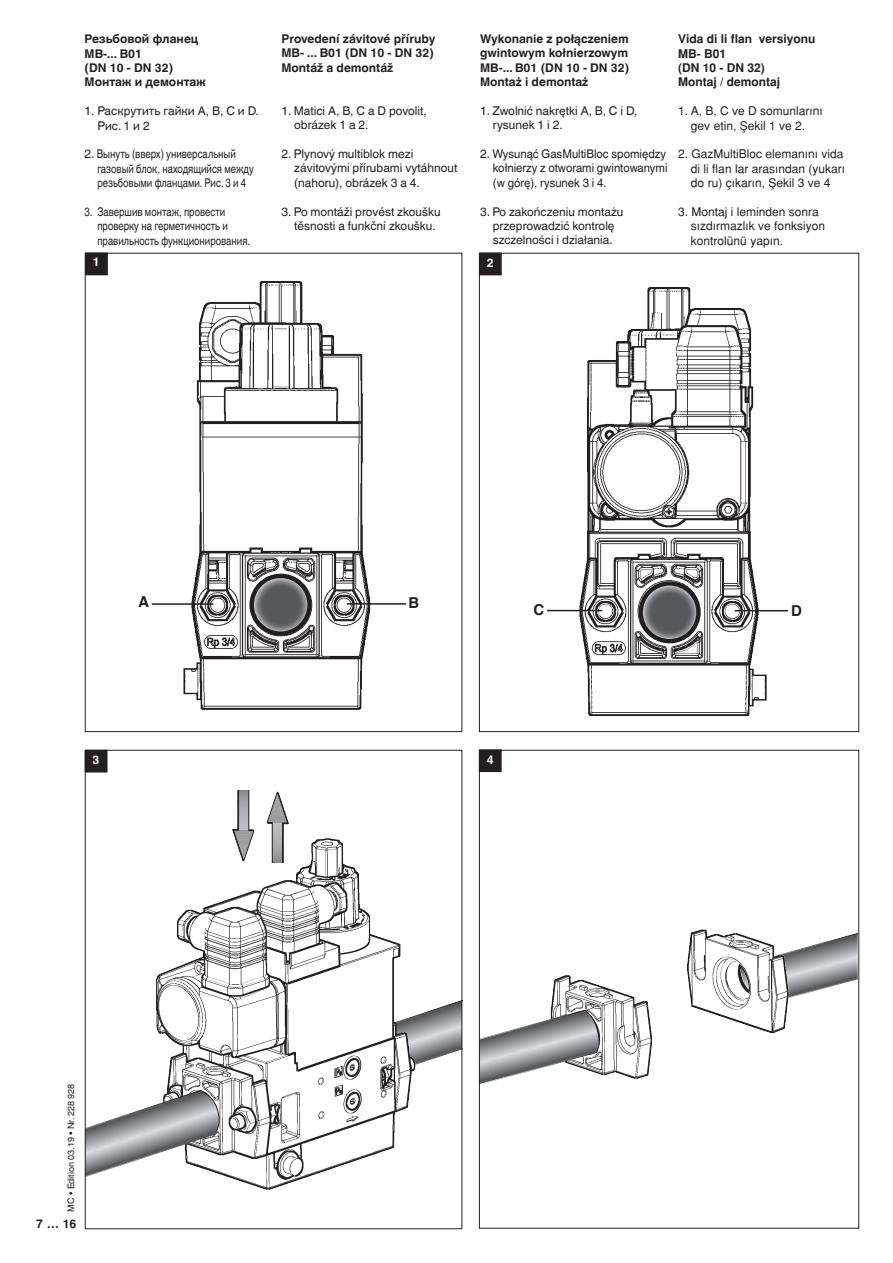
<style>
.page{position:relative;width:893px;height:1263px;background:#fff}
.page>*{position:absolute;margin:0;border:0;box-sizing:border-box;transform-origin:0 0}
._10_p_helv_-fett{font:700 15px "Helvetica World";color:#231f20}
.t1{font:12px/14.4px "Helvetica World";color:#231f20}
.t2{font:700 12px/14.4px "Helvetica World";color:#231f20}
.t3{font:12px/14.4px "Pannonica";color:#231f20}
.t4{font:12px/14.4px "Helvetica World";color:#231f20;scale:.8 1}
.t5{font:700 12px "Pannonica";color:#231f20}
._8_p_helv-fett{font:700 12px "Helvetica World";color:#fff}
.t6{font:9px "Helvetica World";color:#231f20}
</style>
<div class="page">
<div style="left:479px;top:253px;width:22px;height:22px;background:#231f20"></div>
<img style="left:551px;top:929px;width:306px;height:150px">
<svg style="left:481px;top:1010px;width:121px;height:74px"></svg>
<div style="left:479px;top:750px;width:22px;height:21px;background:#231f20"></div>
<div style="left:479px;top:750px;width:22px;height:22px;border:1px solid #231f20"></div>
<img style="left:183px;top:281px;width:188px;height:429px">
<svg style="left:252px;top:576px;width:57px;height:58px;background:#666769"></svg>
<div style="left:250px;top:574px;width:62px;height:62px;border:4px solid #231f20;border-radius:50%"></div>
<div style="left:86px;top:253px;width:21px;height:22px;background:#231f20"></div>
<div style="left:85px;top:253px;width:23px;height:22px;border:1px solid #231f20"></div>
<hr style="left:347px;top:603px;width:59px;height:2px;background:#231f20">
<hr style="left:152px;top:603px;width:61px;height:2px;background:#231f20">
<img style="left:553px;top:287px;width:235px;height:430px">
<svg style="left:641px;top:583px;width:57px;height:58px;background:#666769"></svg>
<div style="left:638px;top:581px;width:63px;height:62px;border:4px solid #231f20;border-radius:50%"></div>
<hr style="left:547px;top:610px;width:55px;height:1px;background:#231f20">
<hr style="left:735px;top:610px;width:53px;height:1px;background:#231f20">
<svg style="left:427px;top:1000px;width:33px;height:61px"></svg>
<img style="left:155px;top:830px;width:272px;height:360px">
<svg style="left:87px;top:1090px;width:137px;height:100px"></svg>
<div style="left:85px;top:750px;width:22px;height:22px;background:#231f20"></div>
<svg style="left:267px;top:791px;width:22px;height:72px"></svg>
<svg style="left:232px;top:791px;width:22px;height:71px"></svg>
<p class="t2" style="left:85px;top:32px;width:115px">Резьбовой фланец</p>
<p class="t2" style="left:85px;top:46px;width:59px">MB-... B01</p>
<p class="t2" style="left:85px;top:61px;width:90px">(DN 10 - DN 32)</p>
<p class="t2" style="left:85px;top:75px;width:123px">Монтаж и демонтаж</p>
<p class="t1" style="left:85px;top:104px;width:176px">1. Раскрутить гайки А, В, С и D.</p>
<p class="t1" style="left:97px;top:118px;width:54px">Рис. 1 и 2</p>
<p class="t1" style="left:97px;top:147px;width:158px;text-indent:-13px">2. Вынуть (вверх) универсальный газовый блок, находящийся между резьбовыми фланцами. Рис. 3 и 4</p>
<p class="t4" style="left:97px;top:205px;width:193px;text-indent:-13px">3. Завершив монтаж, провести проверку на герметичность и правильность функционирования.</p>
<p class="_8_p_helv-fett" style="left:93px;top:255px;width:8px">1</p>
<p class="t2" style="left:281px;top:31px;width:156px">Provedení závitové příruby<br>MB- ... B01 (DN 10 - DN 32)</p>
<p class="t2" style="left:281px;top:60px;width:113px">Montáž a demontáž</p>
<p class="t1" style="left:294px;top:103px;width:134px;text-indent:-13px">1. Matici A, B, C a D povolit, obrázek 1 a 2.</p>
<p class="t1" style="left:294px;top:147px;width:165px;text-indent:-13px">2. Plynový multiblok mezi závitovými přírubami vytáhnout (nahoru), obrázek 3 a 4.</p>
<p class="t1" style="left:294px;top:204px;width:148px;text-indent:-13px">3. Po montáži provést zkoušku těsnosti a funkční zkoušku.</p>
<p class="t2" style="left:480px;top:31px;width:150px">Wykonanie z połączeniem gwintowym kołnierzowym</p>
<p class="t2" style="left:480px;top:60px;width:151px">MB-... B01 (DN 10 - DN 32)</p>
<p class="t2" style="left:480px;top:75px;width:110px">Montaż i demontaż</p>
<p class="t1" style="left:493px;top:103px;width:146px;text-indent:-13px">1. Zwolnić nakrętki A, B, C i D, rysunek 1 i 2.</p>
<p class="t1" style="left:493px;top:147px;width:176px;text-align:justify;text-indent:-13px">2. Wysunąć GasMultiBloc spomiędzy kołnierzy z otworami gwintowanymi (w górę), rysunek 3 i 4.</p>
<p class="t1" style="left:480px;top:204px;width:145px;text-align:center">3. Po zakończeniu montażu przeprowadzić kontrolę szczelności i działania.</p>
<p class="_8_p_helv-fett" style="left:487px;top:256px;width:8px">2</p>
<p class="t5" style="left:678px;top:32px;width:139px">Vida dişli flanş versiyonu</p>
<p class="t5" style="left:678px;top:46px;width:49px">MB- B01</p>
<p class="t5" style="left:678px;top:61px;width:88px">(DN 10 - DN 32)</p>
<p class="t5" style="left:678px;top:75px;width:104px">Montaj / demontaj</p>
<p class="t3" style="left:678px;top:104px;width:146px;text-align:center">1. A, B, C ve D somunlarını gev etin, Ωekil 1 ve 2.</p>
<p class="t3" style="left:691px;top:147px;width:156px;text-indent:-13px">2. GazMultiBloc elemanını vida di li flan lar arasından (yukarı do ru) çıkarın, Ωekil 3 ve 4</p>
<p class="t3" style="left:691px;top:205px;width:136px;text-indent:-13px">3. Montaj i leminden sonra sızdırmazlık ve fonksiyon kontrolünü yapın.</p>
<p class="_10_p_helv_-fett" style="left:138px;top:593px;width:12px">A</p>
<p class="_10_p_helv_-fett" style="left:409px;top:594px;width:12px">B</p>
<p class="_8_p_helv-fett" style="left:93px;top:753px;width:8px">3</p>
<p class="_10_p_helv_-fett" style="left:534px;top:601px;width:12px">C</p>
<p class="_10_p_helv_-fett" style="left:791px;top:602px;width:12px">D</p>
<p class="_8_p_helv-fett" style="left:487px;top:753px;width:8px">4</p>
<p class="t6" style="left:66px;top:1211px;width:129px;rotate:-90deg">MC • Edition 03.19 • Nr. 228 928</p>
<p class="t2" style="left:36px;top:1217px;width:42px">7 … 16</p>
</div>
